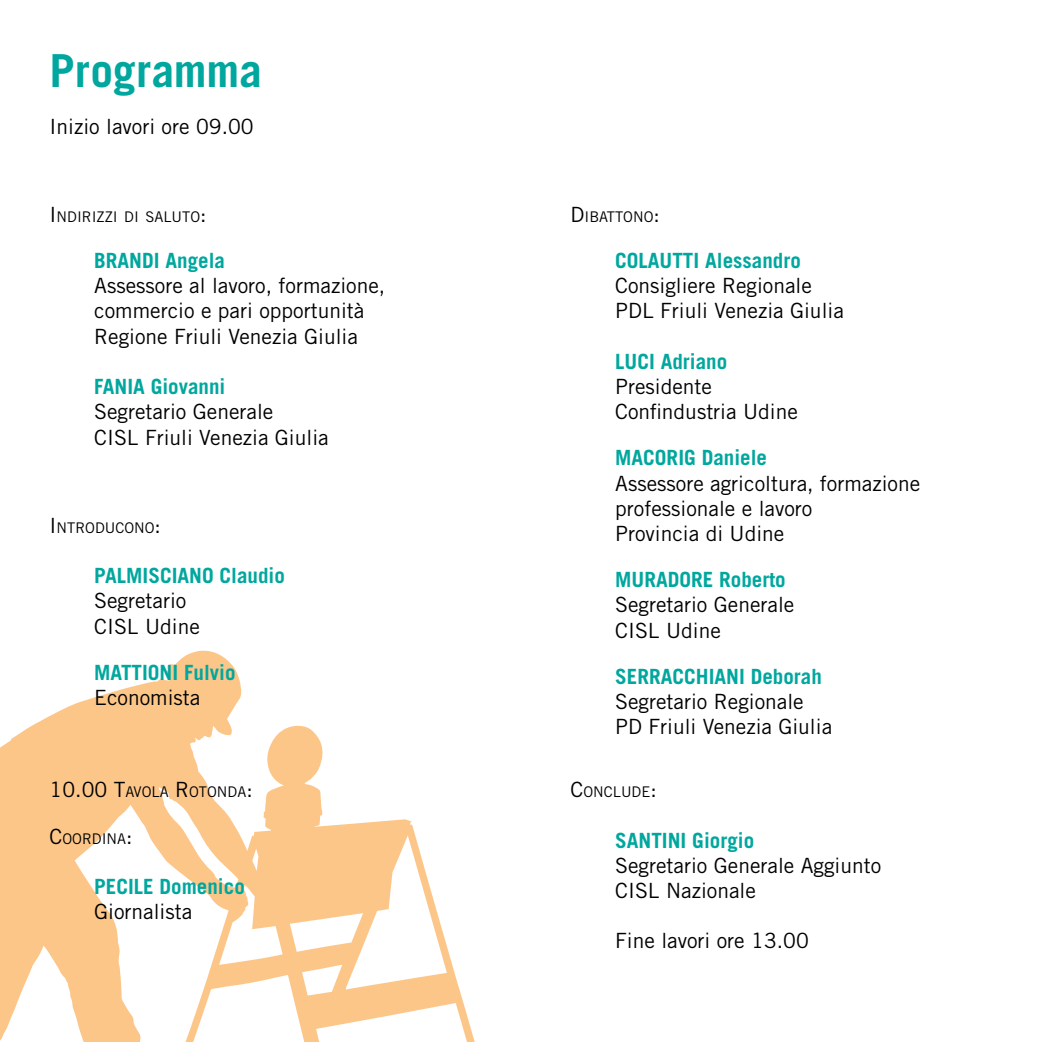
<style>
.page{position:relative;width:1042px;height:1042px;background:#fff}
.page>*{position:absolute;margin:0;border:0;box-sizing:border-box;transform-origin:0 0}
.t1{font:700 45.5px "Trade Gothic LT Std";color:#00a79e}
.t2{font:21px/25.2px "Trade Gothic LT Std";color:#000}
.t3{font:700 21px "Trade Gothic LT Std";color:#00a79e}
.t4{font:14.7px "Trade Gothic LT Std";color:#000}
.s1{font-size:21px}
</style>
<div class="page">
<svg style="left:0;top:650px;width:475px;height:392px"></svg>
<h1 class="t1" style="left:50px;top:43px;width:214px">Programma</h1>
<p class="t2" style="left:50px;top:113px;width:206px">Inizio lavori ore 09.00</p>
<p class="t4" style="left:50px;top:208px;width:158px"><span class="s1">I</span>NDI RIZZI DI SALUTO<span class="s1">:</span></p>
<p class="t3" style="left:94px;top:248px;width:132px">BRANDI Angela</p>
<p class="t2" style="left:94px;top:273px;width:292px">Assessore al lavoro, formazione, commercio e pari opportunità<br>Regione Friuli Venezia Giulia</p>
<p class="t3" style="left:94px;top:374px;width:20px">FANIA</p>
<p class="t3" style="left:151px;top:374px;width:76px">Giovanni</p>
<p class="t2" style="left:94px;top:399px;width:181px">Segretario Generale<br>Cisl</p>
<p class="t2" style="left:145px;top:424px;width:185px">Friuli Venezia Giulia</p>
<p class="t4" style="left:50px;top:519px;width:113px"><span class="s1">I</span>NTRODUCONO<span class="s1">:</span></p>
<p class="t3" style="left:94px;top:563px;width:78px">PALMISCIANO</p>
<p class="t3" style="left:220px;top:563px;width:67px">Claudio</p>
<p class="t2" style="left:94px;top:588px;width:94px">Segretario<br>Cisl</p>
<p class="t2" style="left:145px;top:613px;width:56px">Udine</p>
<p class="t3" style="left:94px;top:659px;width:58px">MATTIONI</p>
<p class="t3" style="left:184px;top:659px;width:53px">Fulvio</p>
<p class="t2" style="left:94px;top:684px;width:108px">Economista</p>
<p class="t4" style="left:50px;top:783px;width:205px"><span class="s1">10.00 T</span>AVOLA <span class="s1">R</span>OTONDA<span class="s1">:</span></p>
<p class="t4" style="left:50px;top:829px;width:84px"><span class="s1">C</span>OORDI NA<span class="s1">:</span></p>
<p class="t3" style="left:94px;top:873px;width:152px">PECILE Domenico</p>
<p class="t2" style="left:94px;top:899px;width:100px">Giornalista</p>
<p class="t4" style="left:570px;top:207px;width:91px"><span class="s1">D</span> I BATTONO<span class="s1">:</span></p>
<p class="t3" style="left:570px;top:247px;width:18px">COLAU</p>
<p class="t3" style="left:672px;top:247px;width:130px">TTI Alessandro</p>
<p class="t2" style="left:615px;top:273px;width:230px">Consigliere Regionale<br>PDL Friuli Venezia Giulia</p>
<p class="t3" style="left:570px;top:348px;width:18px">LUCI</p>
<p class="t3" style="left:661px;top:348px;width:68px">Adriano</p>
<p class="t2" style="left:615px;top:373px;width:184px">Presidente<br>Confindustria Udine</p>
<p class="t3" style="left:615px;top:445px;width:153px">MACORIG Daniele</p>
<p class="t2" style="left:615px;top:470px;width:306px">Assessore agricoltura, formazione professionale e lavoro<br>Provincia di Udine</p>
<p class="t3" style="left:615px;top:567px;width:172px">MURADORE Roberto</p>
<p class="t2" style="left:615px;top:592px;width:181px">Segretario Generale<br>CISL Udine</p>
<p class="t3" style="left:615px;top:663px;width:103px">SERRACCHIANI</p>
<p class="t3" style="left:751px;top:663px;width:73px">Deborah</p>
<p class="t2" style="left:615px;top:688px;width:218px">Segretario Regionale<br>PD Friuli Venezia Giulia</p>
<p class="t4" style="left:570px;top:783px;width:88px"><span class="s1">C</span>ONCLUDE<span class="s1">:</span></p>
<p class="t3" style="left:615px;top:827px;width:140px">SANTINI Giorgio</p>
<p class="t2" style="left:615px;top:852px;width:267px">Segretario Generale Aggiunto<br>CISL Nazionale</p>
<p class="t2" style="left:615px;top:928px;width:195px">Fine lavori ore 13.00</p>
</div>
